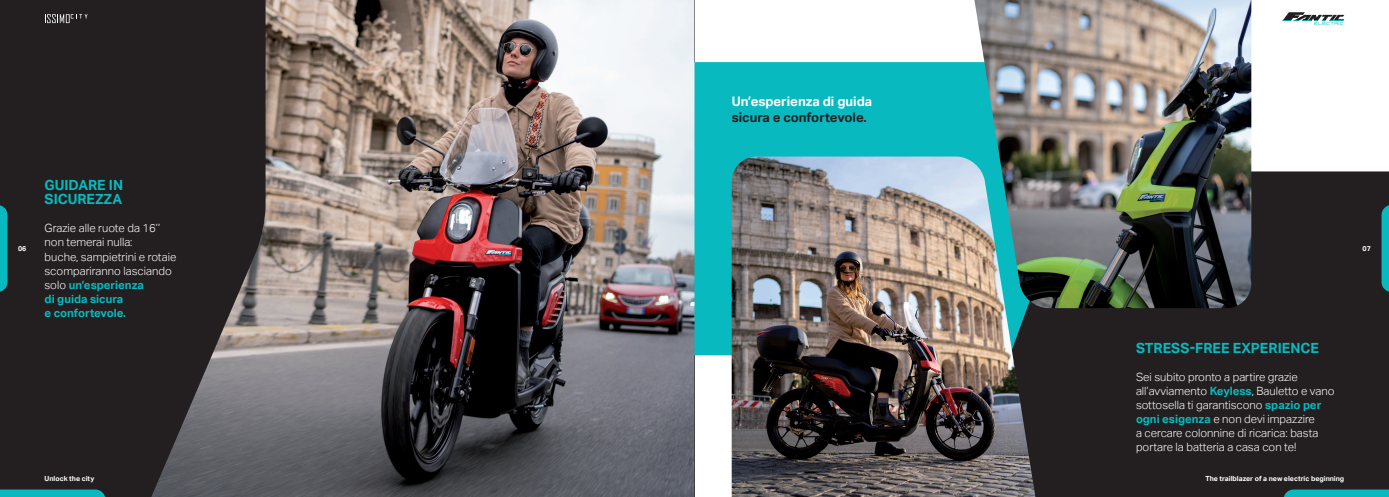
<style>
.page{position:relative;width:1389px;height:497px;background:#fff}
.page>*{position:absolute;margin:0;border:0;box-sizing:border-box;transform-origin:0 0}
.t1{font:700 14px/14px "Aktiv Grotesk";color:#08babf}
.t2{font:700 13.12px "Aktiv Grotesk";color:#fff}
.t3{font:700 13.12px "Aktiv Grotesk";color:#231f20}
.t4{font:300 11.38px/14px "Aktiv Grotesk";color:#fff}
.t5{font:700 11.38px "Aktiv Grotesk";color:#08babf}
.t6{font:700 7px "Aktiv Grotesk";color:#fff}
.s1{font-weight:300;color:#fff}
.s2{font-weight:700;color:#08babf}
</style>
<div class="page">
<div style="left:0;top:0;width:694px;height:496px;background:#231f20"></div>
<div style="left:694px;top:62px;width:280px;height:293px;background:#08babf"></div>
<div style="left:1035px;top:171px;width:354px;height:325px;background:#231f20"></div>
<img style="left:732px;top:156px;width:303px;height:340px">
<img style="left:974px;top:0;width:277px;height:308px">
<img style="left:152px;top:0;width:542px;height:496px">
<svg style="left:1282px;top:12px;width:62px;height:13px"></svg>
<svg style="left:45px;top:14px;width:43px;height:9px"></svg>
<svg style="left:0;top:489px;width:105px;height:7px"></svg>
<svg style="left:0;top:205px;width:7px;height:86px"></svg>
<svg style="left:1382px;top:205px;width:7px;height:86px"></svg>
<svg style="left:1284px;top:489px;width:105px;height:7px"></svg>
<p class="t2" style="left:732px;top:94px;width:142px">Un’esperienza di guida</p>
<p class="t3" style="left:732px;top:109px;width:137px">sicura e confortevole.</p>
<p class="t1" style="left:45px;top:178px;width:80px">GUIDARE IN<br>SICUREZZA</p>
<p class="t4" style="left:45px;top:221px;width:117px">Grazie alle ruote da 16’’</p>
<p class="t4" style="left:45px;top:235px;width:89px">non temerai nulla:</p>
<p class="t4" style="left:45px;top:249px;width:133px">buche, sampietrini e rotaie</p>
<p class="t4" style="left:45px;top:263px;width:129px">scompariranno lasciando</p>
<p class="t5" style="left:45px;top:277px;width:101px"><span class="s1">solo</span> un’esperienza</p>
<p class="t5" style="left:45px;top:291px;width:80px">di guida sicura</p>
<p class="t5" style="left:45px;top:305px;width:83px">e confortevole.</p>
<p class="t6" style="left:18px;top:244px;width:10px">06</p>
<p class="t6" style="left:1363px;top:244px;width:10px">07</p>
<p class="t6" style="left:45px;top:473px;width:51px">Unlock the city</p>
<p class="t1" style="left:1136px;top:340px;width:184px">STRESS-FREE EXPERIENCE</p>
<p class="t4" style="left:1136px;top:369px;width:200px">Sei subito pronto a partire grazie all’avviamento <span class="s2">Keyless</span>, Bauletto e vano sottosella ti garantiscono <span class="s2">spazio per ogni esigenza</span> e non devi impazzire<br>a cercare colonnine di ricarica: basta portare la batteria a casa con te!</p>
<p class="t6" style="left:1205px;top:473px;width:140px">The trailblazer of a new electric beginning</p>
</div>
